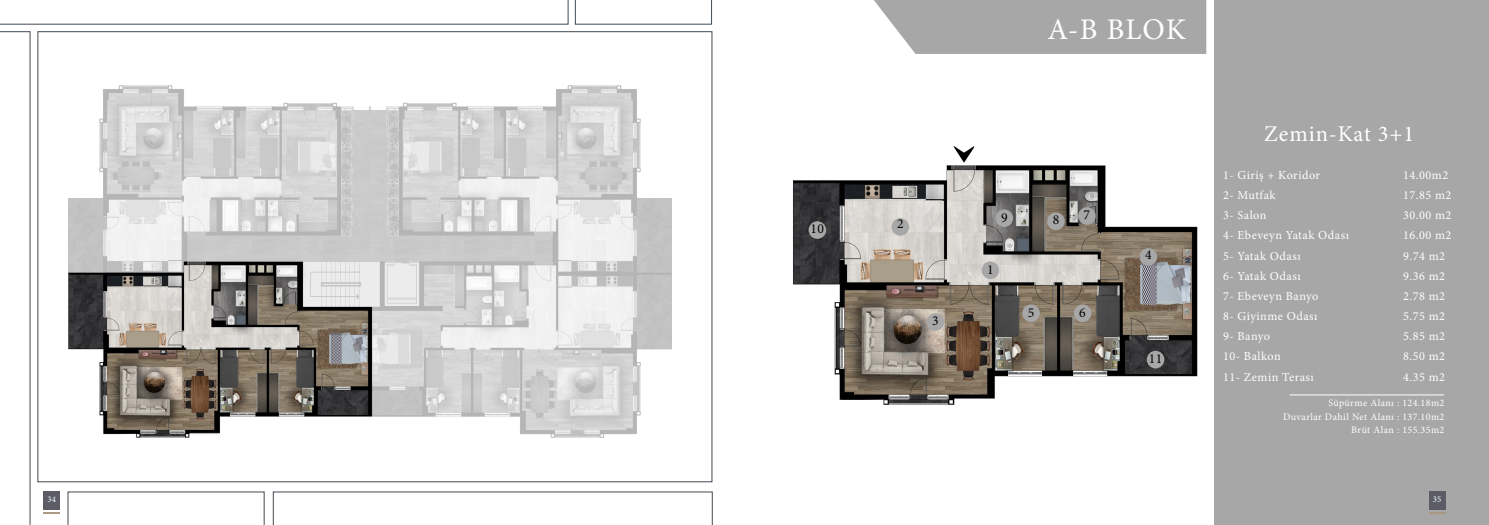
<style>
.page{position:relative;width:1489px;height:525px;background:#fff}
.page>*{position:absolute;margin:0;border:0;box-sizing:border-box;transform-origin:0 0}
.t1{font:30px "Minion Pro";color:#fff}
.t2{font:22.5px "Minion Pro";letter-spacing:.04em;color:#fff}
.t3{font:13.62px "Minion Pro";color:#000001}
.t4{font:12.25px "Minion Pro";letter-spacing:.04em;color:#fff}
.t5{font:10px "Minion Pro";letter-spacing:.04em;color:#fff}
.t6{font:8.75px "Minion Pro";color:#fff}
</style>
<div class="page">
<div style="left:43px;top:491px;width:17px;height:18px;background:#5b5c66"></div>
<svg style="left:43px;top:512px;width:17px;height:1px"></svg>
<div style="left:1214px;top:0;width:274px;height:524px;background:#a7a7a7"></div>
<img style="left:41px;top:85px;width:658px;height:409px">
<img style="left:793px;top:146px;width:405px;height:259px">
<div style="left:1073px;top:304px;width:18px;height:18px;background:#a7a7a7;border-radius:50%"></div>
<div style="left:1022px;top:304px;width:17px;height:18px;background:#a7a7a7;border-radius:50%"></div>
<div style="left:1139px;top:248px;width:17px;height:17px;background:#a7a7a7;border-radius:50%"></div>
<div style="left:1047px;top:212px;width:17px;height:18px;background:#a7a7a7;border-radius:50%"></div>
<div style="left:1078px;top:207px;width:17px;height:18px;background:#a7a7a7;border-radius:50%"></div>
<div style="left:995px;top:209px;width:18px;height:18px;background:#a7a7a7;border-radius:50%"></div>
<div style="left:891px;top:218px;width:18px;height:17px;background:#a7a7a7;border-radius:50%"></div>
<div style="left:981px;top:261px;width:18px;height:18px;background:#a7a7a7;border-radius:50%"></div>
<div style="left:926px;top:313px;width:18px;height:17px;background:#a7a7a7;border-radius:50%"></div>
<img style="left:953px;top:145px;width:21px;height:19px">
<div style="left:1146px;top:350px;width:18px;height:18px;background:#a7a7a7;border-radius:50%"></div>
<div style="left:808px;top:221px;width:18px;height:18px;background:#a7a7a7;border-radius:50%"></div>
<svg style="left:575px;top:0;width:136px;height:24px"></svg>
<svg style="left:0;top:0;width:568px;height:24px"></svg>
<svg style="left:68px;top:491px;width:196px;height:33px"></svg>
<svg style="left:273px;top:491px;width:439px;height:33px"></svg>
<svg style="left:0;top:31px;width:30px;height:493px"></svg>
<div style="left:874px;top:0;width:332px;height:54px;background:#a7a7a7"></div>
<div style="left:1428px;top:491px;width:17px;height:18px;background:#5b5c66"></div>
<svg style="left:1429px;top:512px;width:16px;height:1px"></svg>
<hr style="left:1289px;top:394px;width:154px;height:1px;background:#fff">
<p class="t6" style="left:47px;top:493px;width:10px">34</p>
<p class="t3" style="left:810px;top:220px;width:15px">10</p>
<p class="t3" style="left:897px;top:214px;width:8px">2</p>
<p class="t3" style="left:932px;top:312px;width:8px">3</p>
<p class="t1" style="left:1047px;top:9px;width:140px">A-B BLOK</p>
<p class="t3" style="left:1000px;top:209px;width:8px">9</p>
<p class="t3" style="left:1083px;top:206px;width:8px">7</p>
<p class="t3" style="left:1052px;top:210px;width:8px">8</p>
<p class="t3" style="left:987px;top:260px;width:8px">1</p>
<p class="t3" style="left:1027px;top:303px;width:8px">5</p>
<p class="t3" style="left:1079px;top:303px;width:8px">6</p>
<p class="t3" style="left:1144px;top:245px;width:8px">4</p>
<p class="t3" style="left:1148px;top:349px;width:15px">11</p>
<p class="t2" style="left:1263px;top:119px;width:151px">Zemin-Kat 3+1</p>
<p class="t4" style="left:1222px;top:167px;width:98px">1- Giriş + Koridor</p>
<p class="t4" style="left:1402px;top:167px;width:46px">14.00m2</p>
<p class="t4" style="left:1222px;top:187px;width:54px">2- Mutfak</p>
<p class="t4" style="left:1402px;top:187px;width:50px">17.85 m2</p>
<p class="t4" style="left:1222px;top:207px;width:45px">3- Salon</p>
<p class="t4" style="left:1402px;top:207px;width:50px">30.00 m2</p>
<p class="t4" style="left:1222px;top:227px;width:127px">4- Ebeveyn Yatak Odası</p>
<p class="t4" style="left:1402px;top:227px;width:50px">16.00 m2</p>
<p class="t4" style="left:1222px;top:247px;width:79px">5- Yatak Odası</p>
<p class="t4" style="left:1402px;top:247px;width:43px">9.74 m2</p>
<p class="t4" style="left:1222px;top:267px;width:79px">6- Yatak Odası</p>
<p class="t4" style="left:1402px;top:267px;width:43px">9.36 m2</p>
<p class="t4" style="left:1222px;top:287px;width:97px">7- Ebeveyn Banyo</p>
<p class="t4" style="left:1402px;top:287px;width:43px">2.78 m2</p>
<p class="t4" style="left:1222px;top:308px;width:96px">8- Giyinme Odası</p>
<p class="t4" style="left:1402px;top:308px;width:43px">5.75 m2</p>
<p class="t4" style="left:1222px;top:328px;width:49px">9- Banyo</p>
<p class="t4" style="left:1402px;top:328px;width:43px">5.85 m2</p>
<p class="t4" style="left:1222px;top:348px;width:59px">10- Balkon</p>
<p class="t4" style="left:1402px;top:348px;width:43px">8.50 m2</p>
<p class="t4" style="left:1222px;top:368px;width:92px">11- Zemin Terası</p>
<p class="t4" style="left:1402px;top:368px;width:43px">4.35 m2</p>
<p class="t5" style="left:1328px;top:395px;width:117px">Süpürme Alanı : 124.18m2</p>
<p class="t5" style="left:1282px;top:409px;width:163px">Duvarlar Dahil Net Alanı : 137.10m2</p>
<p class="t5" style="left:1351px;top:423px;width:95px">Brüt Alan : 155.35m2</p>
<p class="t6" style="left:1432px;top:493px;width:10px">35</p>
</div>
